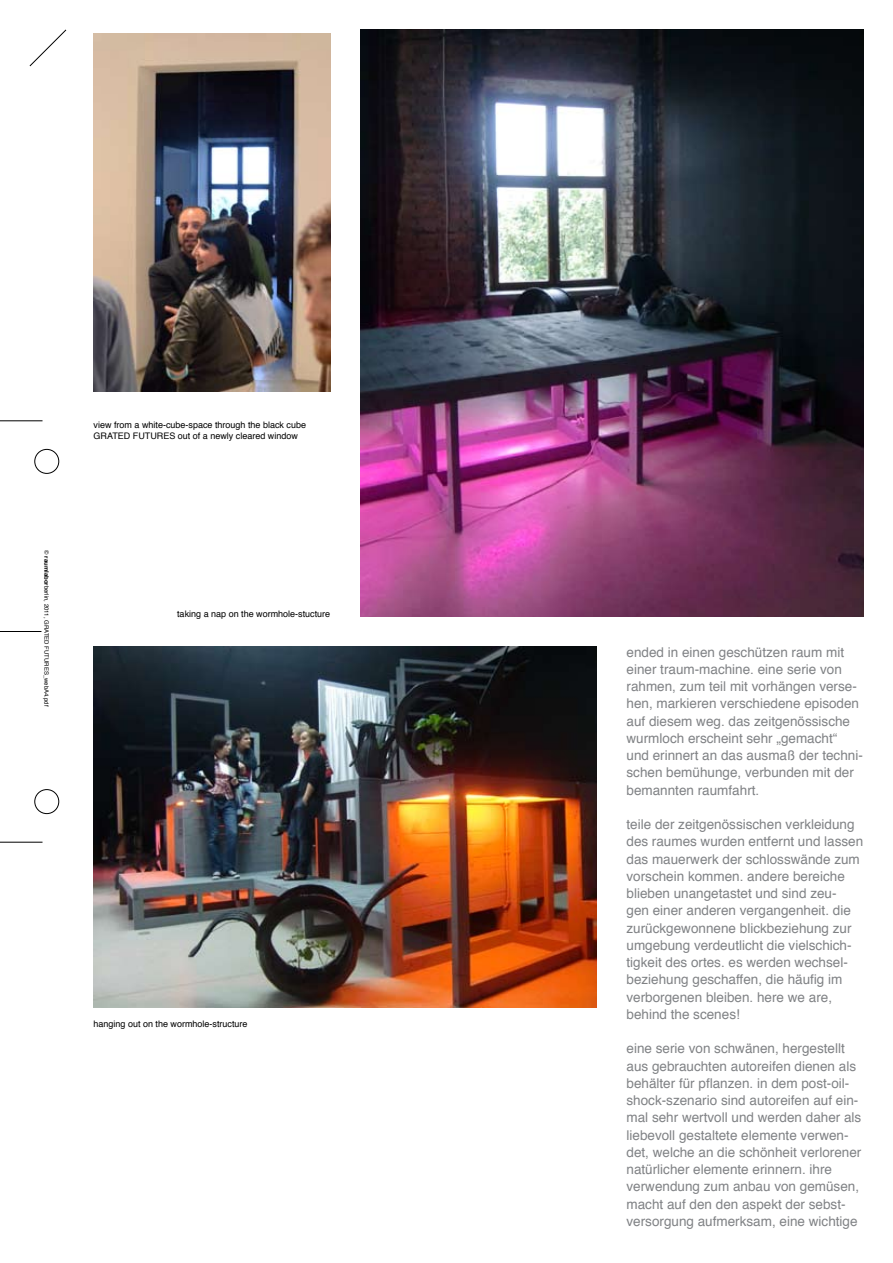
<style>
.page{position:relative;width:893px;height:1263px;background:#fff}
.page>*{position:absolute;margin:0;border:0;box-sizing:border-box;transform-origin:0 0}
.t1{font:13.5px/17.2px "Helvetica";color:#808285}
.t2{font:9px/10.8px "Helvetica";color:#000}
.t3{font:6px "Helvetica";color:#000}
.s1{font-weight:700}
</style>
<div class="page">
<div style="left:35px;top:789px;width:24px;height:25px;border:1px solid #000;border-radius:50%"></div>
<div style="left:35px;top:449px;width:24px;height:25px;border:1px solid #000;border-radius:50%"></div>
<hr style="left:0;top:631px;width:41px;height:1px;background:#000">
<hr style="left:0;top:421px;width:43px;height:1px;background:#000">
<hr style="left:0;top:842px;width:43px;height:1px;background:#000">
<svg style="left:29px;top:29px;width:38px;height:38px"></svg>
<img style="left:360px;top:30px;width:503px;height:587px">
<img style="left:94px;top:34px;width:236px;height:357px">
<img style="left:94px;top:646px;width:503px;height:362px">
<p class="t3" style="left:51px;top:550px;width:157px;rotate:90deg">© <span class="s1">raumlabor</span>berlin, 2011, GRATED FUTURES_webA4.pdf</p>
<p class="t2" style="left:94px;top:419px;width:214px">view from a white-cube-space through the black cube<br>GRATED FUTURES out of a newly cleared window</p>
<p class="t2" style="left:177px;top:608px;width:155px">taking a nap on the wormhole-stucture</p>
<p class="t2" style="left:94px;top:1019px;width:156px">hanging out on the wormhole-structure</p>
<p class="t1" style="left:626px;top:643px;width:238px">ended in einen geschützen raum mit einer traum-machine. eine serie von rahmen, zum teil mit vorhängen verse&shy;hen, markieren verschiedene episoden auf diesem weg. das zeitgenössische wurmloch erscheint sehr „gemacht“ und erinnert an das ausmaß der techni&shy;schen bemühunge, verbunden mit der bemannten raumfahrt.</p>
<p class="t1" style="left:626px;top:816px;width:238px">teile der zeitgenössischen verkleidung des raumes wurden entfernt und lassen das mauerwerk der schlosswände zum vorschein kommen. andere bereiche blieben unangetastet und sind zeu-<br>gen einer anderen vergangenheit. die zurückgewonnene blickbeziehung zur umgebung verdeutlicht die vielschich&shy;tigkeit des ortes. es werden wechsel&shy;beziehung geschaffen, die häufig im verborgenen bleiben. here we are, behind the scenes!</p>
<p class="t1" style="left:626px;top:1040px;width:236px">eine serie von schwänen, hergestellt aus gebrauchten autoreifen dienen als behälter für pflanzen. in dem post-oil&shy;shock-szenario sind autoreifen auf ein&shy;mal sehr wertvoll und werden daher als liebevoll gestaltete elemente verwen&shy;det, welche an die schönheit verlorener natürlicher elemente erinnern. ihre verwendung zum anbau von gemüsen, macht auf den den aspekt der sebst&shy;versorgung aufmerksam, eine wichtige</p>
</div>
